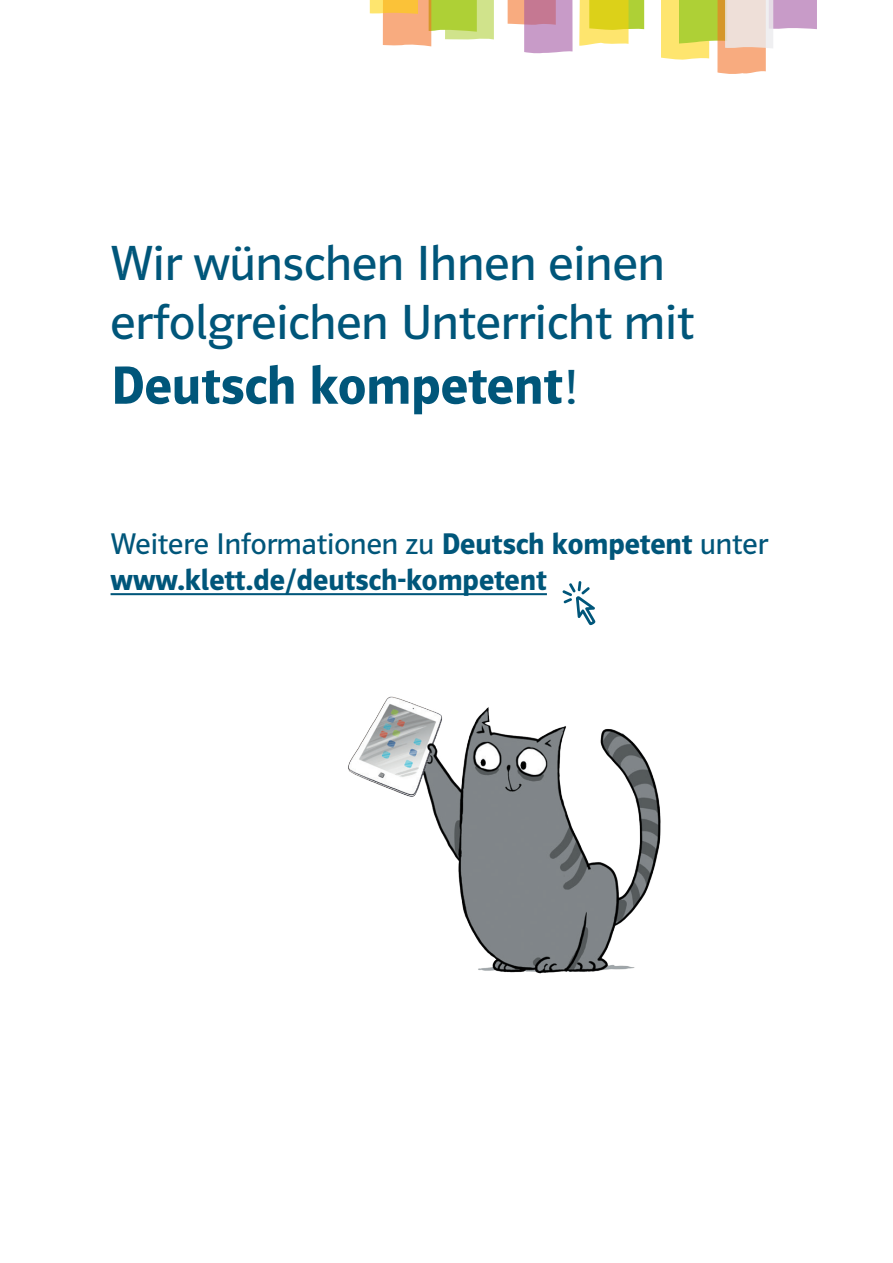
<style>
.page{position:relative;width:893px;height:1263px;background:#fff}
.page>*{position:absolute;margin:0;border:0;box-sizing:border-box;transform-origin:0 0}
.t1{font:600 54px "Polo CEF";color:#00567a}
.t2{font:49.5px/59.4px "Polo CEF";color:#00567a}
.t3{font:600 30px/36px "Polo CEF";color:#00567a}
.s1{font-weight:400;font-size:49.5px}
.s2{font-weight:400}
</style>
<div class="page">
<svg style="left:579px;top:0;width:65px;height:46px;background:#e5dd57"></svg>
<svg style="left:508px;top:0;width:65px;height:54px"></svg>
<svg style="left:661px;top:0;width:156px;height:74px"></svg>
<svg style="left:370px;top:0;width:124px;height:46px"></svg>
<hr style="left:111px;top:593px;width:436px;height:2px;background:#00567a">
<svg style="left:563px;top:581px;width:32px;height:44px"></svg>
<img style="left:348px;top:696px;width:313px;height:278px">
<h2 class="t2" style="left:111px;top:234px;width:585px">Wir wünschen Ihnen einen erfolgreichen Unterricht mit</h2>
<h1 class="t1" style="left:111px;top:353px;width:468px">Deutsch kompetent<span class="s1">!</span></h1>
<p class="t3" style="left:111px;top:526px;width:659px"><span class="s2">Weitere Informationen zu</span> Deutsch kompetent <span class="s2">unter </span>www.klett.de/deutsch-kompetent</p>
</div>
